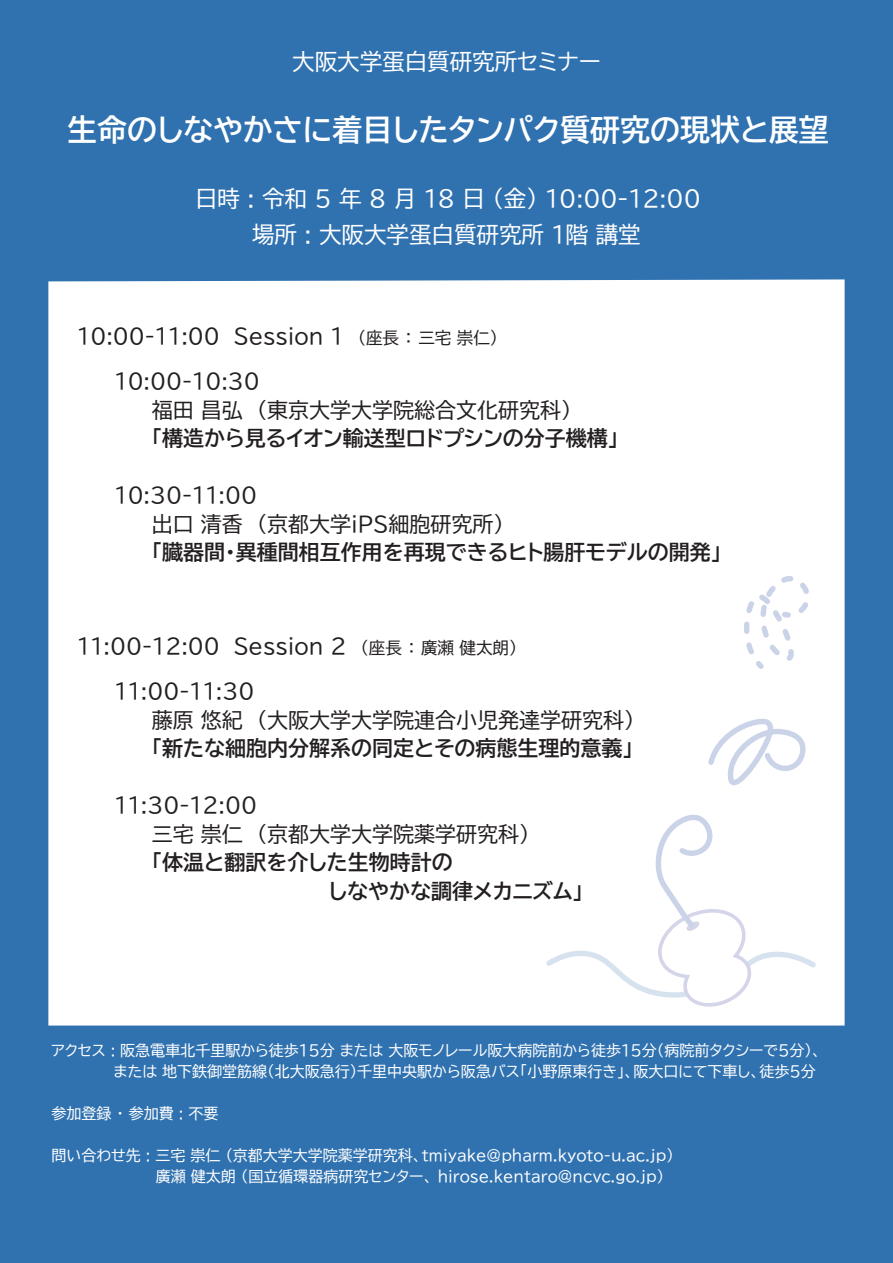
<style>
.page{position:relative;width:893px;height:1263px;background:#3072b0}
.page>*{position:absolute;margin:0;border:0;box-sizing:border-box;transform-origin:0 0}
.t1{font:30px "BIZ UDP Gothic Bold";color:#fff}
.t2{font:22.5px "BIZ UDP Gothic";color:#fff}
.t3{font:21px/45px "BIZ UDP Gothic";color:#231f20}
.t4{font:21px/28.5px "BIZ UDP Gothic Bold";color:#231f20}
.t5{font:15px/21px "BIZ UDP Gothic";color:#fff}
.s1{font-size:16.5px}
</style>
<div class="page">
<div style="left:48px;top:279px;width:797px;height:746px;background:#fff"></div>
<div style="left:546px;top:814px;width:270px;height:195px;background:#fff"></div>
<svg style="left:704px;top:715px;width:108px;height:70px;background:#f3f5f9"></svg>
<svg style="left:744px;top:576px;width:66px;height:98px;background:#f7f8fb"></svg>
<h2 class="t2" style="left:292px;top:50px;width:310px">大阪大学蛋白質研究所セミナー</h2>
<h1 class="t1" style="left:67px;top:114px;width:763px">生命のしなやかさに着目したタンパク質研究の現状と展望</h1>
<h2 class="t2" style="left:195px;top:187px;width:507px">日時 : 令和 5 年 8 月 18 日 （金） 10:00-12:00</h2>
<h2 class="t2" style="left:252px;top:223px;width:390px">場所 : 大阪大学蛋白質研究所 1階 講堂</h2>
<h3 class="t3" style="left:114px;top:314px;width:385px;text-indent:-37px">10:00-11:00 Session 1 <span class="s1">（座長 ： 三宅 崇仁）<br></span>10:00-10:30</h3>
<h3 class="t3" style="left:152px;top:387px;width:422px">福田 昌弘　（東京大学大学院総合文化研究科）</h3>
<h3 class="t4" style="left:152px;top:424px;width:468px">「構造から見るイオン輸送型ロドプシンの分子機構」</h3>
<h3 class="t3" style="left:152px;top:481px;width:354px;line-height:28.5px;text-indent:-37px">10:30-11:00<br>出口 清香　（京都大学iPS細胞研究所）</h3>
<h3 class="t4" style="left:152px;top:538px;width:571px">「臓器間・異種間相互作用を再現できるヒト腸肝モデルの開発」</h3>
<h3 class="t3" style="left:114px;top:623px;width:404px;text-indent:-37px">11:00-12:00 Session 2 <span class="s1">（座長 ： 廣瀬 健太朗）<br></span>11:00-11:30</h3>
<h3 class="t3" style="left:152px;top:697px;width:485px">藤原 悠紀　（大阪大学大学院連合小児発達学研究科）</h3>
<h3 class="t4" style="left:152px;top:734px;width:483px">「新たな細胞内分解系の同定とその病態生理的意義」</h3>
<h3 class="t3" style="left:152px;top:791px;width:380px;line-height:28.5px;text-indent:-37px">11:30-12:00<br>三宅 崇仁　（京都大学大学院薬学研究科）</h3>
<h3 class="t4" style="left:329px;top:848px;width:256px;text-indent:-177px">「体温と翻訳を介した生物時計の<br>しなやかな調律メカニズム」</h3>
<p class="t5" style="left:114px;top:1040px;width:709px;text-indent:-62px">アクセス : 阪急電車北千里駅から徒歩15分 または 大阪モノレール阪大病院前から徒歩15分（病院前タクシーで5分）、または 地下鉄御堂筋線（北大阪急行）千里中央駅から阪急バス「小野原東行き」、阪大口にて下車し、徒歩5分</p>
<p class="t5" style="left:51px;top:1103px;width:169px">参加登録 ・ 参加費 : 不要</p>
<p class="t5" style="left:146px;top:1145px;width:530px;text-indent:-95px">問い合わせ先 : 三宅 崇仁 （京都大学大学院薬学研究科、tmiyake@pharm.kyoto-u.ac.jp）　廣瀬 健太朗 （国立循環器病研究センター、 hirose.kentaro@ncvc.go.jp）</p>
</div>
